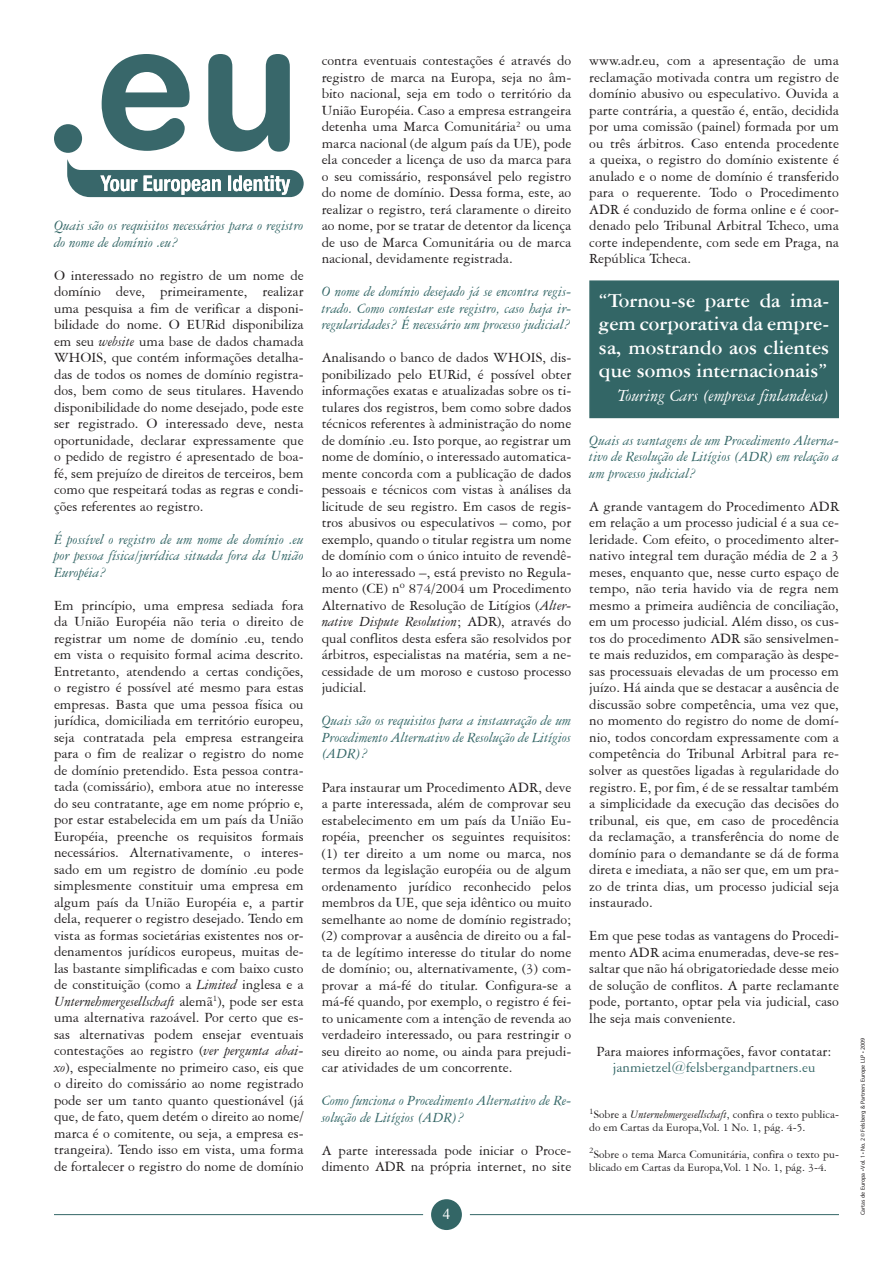
<style>
.page{position:relative;width:893px;height:1263px;background:#fff}
.page>*{position:absolute;margin:0;border:0;box-sizing:border-box;transform-origin:0 0}
.t1{font:700 21px/23.1px "American Garamond BT";color:#fff;text-align:justify}
.t2{font:italic 18px "American Garamond BT";color:#fff}
.t3{font:15px/16.5px "American Garamond BT";color:#231f20;text-align:justify}
.t4{font:italic 15px/16.5px "American Garamond BT";color:#366;text-align:justify}
.t5{font:15px "American Garamond BT";color:#366}
.t6{font:15px "Times New Roman";color:#fff}
.t7{font:12px/13.2px "American Garamond BT";color:#231f20}
.t8{font:6px "Myriad Pro";color:#231f20}
.s1{font-style:italic}
</style>
<div class="page">
<div style="left:431px;top:1199px;width:31px;height:31px;background:#366;border-radius:50%"></div>
<hr style="left:470px;top:1214px;width:369px;height:1px;background:#366">
<hr style="left:54px;top:1214px;width:369px;height:1px;background:#366">
<div style="left:54px;top:124px;width:28px;height:29px;background:#38676a;border-radius:50%"></div>
<svg style="left:102px;top:54px;width:88px;height:97px"></svg>
<svg style="left:208px;top:54px;width:82px;height:98px"></svg>
<svg style="left:67px;top:159px;width:237px;height:38px"></svg>
<div style="left:589px;top:280px;width:250px;height:138px;background:#366;border:2px solid #366"></div>
<p class="t4" style="left:54px;top:217px;width:251px">Quais são os requisitos necessários para o registro do nome de domínio .eu?</p>
<p class="t3" style="left:54px;top:267px;width:251px">O interessado no registro de um nome de domínio deve, primeiramente, realizar uma pesquisa a fim de verificar a disponi&shy;bilidade do nome. O EURid disponibiliza em seu <span class="s1">website</span> uma base de dados chamada WHOIS, que contém informações detalha&shy;das de todos os nomes de domínio registra&shy;dos, bem como de seus titulares. Havendo disponibilidade do nome desejado, pode este ser registrado. O interessado deve, nesta oportunidade, declarar expressamente que o pedido de registro é apresentado de boa&shy;fé, sem prejuízo de direitos de terceiros, bem como que respeitará todas as regras e condi&shy;ções referentes ao registro.</p>
<p class="t4" style="left:54px;top:531px;width:251px">É possível o registro de um nome de domínio .eu por pessoa física/jurídica situada fora da União Européia?</p>
<p class="t3" style="left:54px;top:597px;width:251px">Em princípio, uma empresa sediada fora da União Européia não teria o direito de registrar um nome de domínio .eu, tendo em vista o requisito formal acima descrito.<br>Entretanto, atendendo a certas condições, o registro é possível até mesmo para estas empresas. Basta que uma pessoa física ou jurídica, domiciliada em território europeu, seja contratada pela empresa estrangeira para o fim de realizar o registro do nome de domínio pretendido. Esta pessoa contra&shy;tada (comissário), embora atue no interesse do seu contratante, age em nome próprio e, por estar estabelecida em um país da União Européia, preenche os requisitos formais necessários. Alternativamente, o interes&shy;sado em um registro de domínio .eu pode simplesmente constituir uma empresa em algum país da União Européia e, a partir dela, requerer o registro desejado. Tendo em vista as formas societárias existentes nos or&shy;denamentos jurídicos europeus, muitas de&shy;las bastante simplificadas e com baixo custo de constituição (como a <span class="s1">Limited</span> inglesa e a <span class="s1">Unternehmergesellschaft</span> alemã<sup>1</sup>), pode ser esta uma alternativa razoável. Por certo que es&shy;sas alternativas podem ensejar eventuais contestações ao registro (<span class="s1">ver pergunta abai&shy;xo</span>), especialmente no primeiro caso, eis que o direito do comissário ao nome registrado pode ser um tanto quanto questionável (já que, de fato, quem detém o direito ao nome/ marca é o comitente, ou seja, a empresa es&shy;trangeira). Tendo isso em vista, uma forma de fortalecer o registro do nome de domínio</p>
<p class="t3" style="left:322px;top:52px;width:251px">contra eventuais contestações é através do registro de marca na Europa, seja no âm&shy;bito nacional, seja em todo o território da União Européia. Caso a empresa estrangeira detenha uma Marca Comunitária<sup>2</sup> ou uma marca nacional (de algum país da UE), pode ela conceder a licença de uso da marca para o seu comissário, responsável pelo registro do nome de domínio. Dessa forma, este, ao realizar o registro, terá claramente o direito ao nome, por se tratar de detentor da licença de uso de Marca Comunitária ou de marca nacional, devidamente registrada.</p>
<p class="t4" style="left:322px;top:283px;width:251px">O nome de domínio desejado já se encontra regis&shy;trado. Como contestar este registro, caso haja ir&shy;regularidades? É necessário um processo judicial?</p>
<p class="t3" style="left:322px;top:349px;width:251px">Analisando o banco de dados WHOIS, dis&shy;ponibilizado pelo EURid, é possível obter informações exatas e atualizadas sobre os ti&shy;tulares dos registros, bem como sobre dados técnicos referentes à administração do nome de domínio .eu. Isto porque, ao registrar um nome de domínio, o interessado automatica&shy;mente concorda com a publicação de dados pessoais e técnicos com vistas à análises da licitude de seu registro. Em casos de regis&shy;tros abusivos ou especulativos – como, por exemplo, quando o titular registra um nome de domínio com o único intuito de revendê&shy;lo ao interessado –, está previsto no Regula&shy;mento (CE) nº 874/2004 um Procedimento Alternativo de Resolução de Litígios (<span class="s1">Alter&shy;native Dispute Resolution</span>; ADR), através do qual conflitos desta esfera são resolvidos por árbitros, especialistas na matéria, sem a ne&shy;cessidade de um moroso e custoso processo judicial.</p>
<p class="t4" style="left:322px;top:712px;width:251px">Quais são os requisitos para a instauração de um Procedimento Alternativo de Resolução de Litígios (ADR)?</p>
<p class="t3" style="left:322px;top:778px;width:251px">Para instaurar um Procedimento ADR, deve a parte interessada, além de comprovar seu estabelecimento em um país da União Eu&shy;ropéia, preencher os seguintes requisitos: (1) ter direito a um nome ou marca, nos termos da legislação européia ou de algum ordenamento jurídico reconhecido pelos membros da UE, que seja idêntico ou muito semelhante ao nome de domínio registrado; (2) comprovar a ausência de direito ou a fal&shy;ta de legítimo interesse do titular do nome de domínio; ou, alternativamente, (3) com&shy;provar a má-fé do titular. Configura-se a má-fé quando, por exemplo, o registro é fei&shy;to unicamente com a intenção de revenda ao verdadeiro interessado, ou para restringir o seu direito ao nome, ou ainda para prejudi&shy;car atividades de um concorrente.</p>
<p class="t4" style="left:322px;top:1092px;width:251px">Como funciona o Procedimento Alternativo de Re&shy;solução de Litígios (ADR)?</p>
<p class="t3" style="left:322px;top:1141px;width:251px">A parte interessada pode iniciar o Proce&shy;dimento ADR na própria internet, no site</p>
<p class="t6" style="left:443px;top:1204px;width:9px">4</p>
<p class="t3" style="left:589px;top:52px;width:251px">www.adr.eu, com a apresentação de uma reclamação motivada contra um registro de domínio abusivo ou especulativo. Ouvida a parte contrária, a questão é, então, decidida por uma comissão (painel) formada por um ou três árbitros. Caso entenda procedente a queixa, o registro do domínio existente é anulado e o nome de domínio é transferido para o requerente. Todo o Procedimento ADR é conduzido de forma online e é coor&shy;denado pelo Tribunal Arbitral Tcheco, uma corte independente, com sede em Praga, na República Tcheca.</p>
<h1 class="t1" style="left:599px;top:289px;width:232px">“Tornou-se parte da ima&shy;gem corporativa da empre&shy;sa, mostrando aos clientes que somos internacionais”</h1>
<p class="t2" style="left:617px;top:384px;width:213px">Touring Cars (empresa finlandesa)</p>
<p class="t4" style="left:589px;top:432px;width:251px">Quais as vantagens de um Procedimento Alterna&shy;tivo de Resolução de Litígios (ADR) em relação a um processo judicial?</p>
<p class="t3" style="left:589px;top:498px;width:251px">A grande vantagem do Procedimento ADR em relação a um processo judicial é a sua ce&shy;leridade. Com efeito, o procedimento alter&shy;nativo integral tem duração média de 2 a 3 meses, enquanto que, nesse curto espaço de tempo, não teria havido via de regra nem mesmo a primeira audiência de conciliação, em um processo judicial. Além disso, os cus&shy;tos do procedimento ADR são sensivelmen&shy;te mais reduzidos, em comparação às despe&shy;sas processuais elevadas de um processo em juízo. Há ainda que se destacar a ausência de discussão sobre competência, uma vez que, no momento do registro do nome de domí&shy;nio, todos concordam expressamente com a competência do Tribunal Arbitral para re&shy;solver as questões ligadas à regularidade do registro. E, por fim, é de se ressaltar também a simplicidade da execução das decisões do tribunal, eis que, em caso de procedência da reclamação, a transferência do nome de domínio para o demandante se dá de forma direta e imediata, a não ser que, em um pra&shy;zo de trinta dias, um processo judicial seja instaurado.</p>
<p class="t3" style="left:589px;top:927px;width:251px">Em que pese todas as vantagens do Procedi&shy;mento ADR acima enumeradas, deve-se res&shy;saltar que não há obrigatoriedade desse meio de solução de conflitos. A parte reclamante pode, portanto, optar pela via judicial, caso lhe seja mais conveniente.</p>
<p class="t3" style="left:597px;top:1042px;width:236px">Para maiores informações, favor contatar:</p>
<p class="t5" style="left:613px;top:1059px;width:204px">janmietzel@felsbergandpartners.eu</p>
<p class="t7" style="left:589px;top:1108px;width:251px"><sup>1</sup>Sobre a <span class="s1">Unternehmergesellschaft</span>, confira o texto publica&shy;do em Cartas da Europa,Vol. 1 No. 1, pág. 4-5.</p>
<p class="t7" style="left:589px;top:1147px;width:251px"><sup>2</sup>Sobre o tema Marca Comunitária, confira o texto pu&shy;blicado em Cartas da Europa,Vol. 1 No. 1, pág. 3-4.</p>
<p class="t8" style="left:859px;top:1215px;width:179px;rotate:-90deg">Cartas de Europa • Vol. 1 • No. 2 © Felsberg &amp; Partners Europe LLP • 2009</p>
</div>
